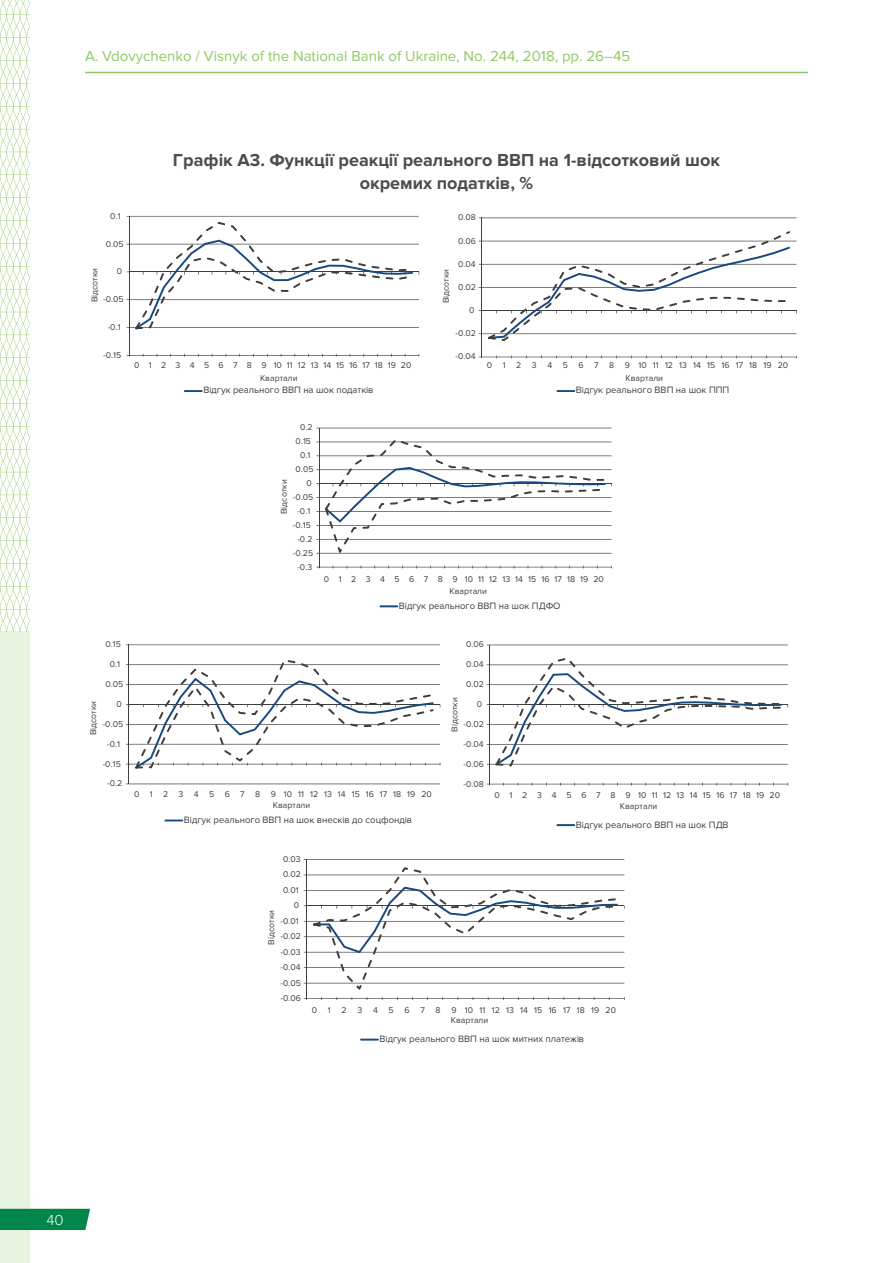
<style>
.page{position:relative;width:893px;height:1263px;background:#fff}
.page>*{position:absolute;margin:0;border:0;box-sizing:border-box;transform-origin:0 0}
.t1{font:700 18px/22.5px "Proxima Nova";color:#4b4c4d;text-align:center}
.t2{font:15px "Proxima Nova";color:#91ca64}
.t3{font:300 15px "Proxima Nova";color:#fff}
.t4{font:9.6px "Proxima Nova";color:#3e3e3f}
.t5{font:8.7px "Proxima Nova";color:#3e3e3f}
</style>
<div class="page">
<svg style="left:0;top:0;width:30px;height:631px"></svg>
<div style="left:0;top:631px;width:30px;height:632px;background:#e9f4e0"></div>
<div style="left:0;top:1209px;width:90px;height:21px;background:#00854a"></div>
<hr style="left:85px;top:72px;width:723px;height:1px;background:#91ca64">
<hr style="left:129px;top:355px;width:290px;height:1px;background:#3e3e3f">
<hr style="left:129px;top:327px;width:290px;height:1px;background:#3e3e3f">
<hr style="left:129px;top:299px;width:290px;height:1px;background:#3e3e3f">
<hr style="left:129px;top:244px;width:290px;height:1px;background:#3e3e3f">
<hr style="left:129px;top:216px;width:290px;height:1px;background:#3e3e3f">
<hr style="left:129px;top:216px;width:1px;height:139px;background:#3e3e3f">
<hr style="left:129px;top:272px;width:290px;height:1px;background:#3e3e3f">
<svg style="left:127px;top:216px;width:286px;height:113px"></svg>
<hr style="left:481px;top:357px;width:315px;height:1px;background:#3e3e3f">
<hr style="left:481px;top:333px;width:315px;height:1px;background:#3e3e3f">
<hr style="left:481px;top:287px;width:315px;height:1px;background:#3e3e3f">
<hr style="left:481px;top:264px;width:315px;height:1px;background:#3e3e3f">
<hr style="left:481px;top:241px;width:315px;height:1px;background:#3e3e3f">
<hr style="left:481px;top:218px;width:315px;height:1px;background:#3e3e3f">
<hr style="left:481px;top:218px;width:1px;height:139px;background:#3e3e3f">
<hr style="left:481px;top:310px;width:315px;height:1px;background:#3e3e3f">
<svg style="left:488px;top:231px;width:302px;height:110px"></svg>
<svg style="left:184px;top:390px;width:19px;height:2px"></svg>
<svg style="left:557px;top:390px;width:18px;height:2px"></svg>
<hr style="left:319px;top:567px;width:293px;height:1px;background:#3e3e3f">
<hr style="left:319px;top:553px;width:293px;height:1px;background:#3e3e3f">
<hr style="left:319px;top:539px;width:293px;height:1px;background:#3e3e3f">
<hr style="left:319px;top:525px;width:293px;height:1px;background:#3e3e3f">
<hr style="left:319px;top:511px;width:293px;height:1px;background:#3e3e3f">
<hr style="left:319px;top:497px;width:293px;height:1px;background:#3e3e3f">
<hr style="left:319px;top:469px;width:293px;height:1px;background:#3e3e3f">
<hr style="left:319px;top:455px;width:293px;height:1px;background:#3e3e3f">
<hr style="left:319px;top:442px;width:293px;height:1px;background:#3e3e3f">
<hr style="left:319px;top:428px;width:293px;height:1px;background:#3e3e3f">
<hr style="left:319px;top:428px;width:1px;height:139px;background:#3e3e3f">
<hr style="left:319px;top:483px;width:293px;height:1px;background:#3e3e3f">
<svg style="left:316px;top:440px;width:290px;height:114px"></svg>
<svg style="left:380px;top:605px;width:18px;height:2px"></svg>
<hr style="left:489px;top:784px;width:299px;height:1px;background:#3e3e3f">
<hr style="left:489px;top:764px;width:299px;height:1px;background:#3e3e3f">
<hr style="left:489px;top:744px;width:299px;height:1px;background:#3e3e3f">
<hr style="left:489px;top:724px;width:299px;height:1px;background:#3e3e3f">
<hr style="left:489px;top:684px;width:299px;height:1px;background:#3e3e3f">
<hr style="left:489px;top:664px;width:299px;height:1px;background:#3e3e3f">
<hr style="left:489px;top:645px;width:299px;height:1px;background:#3e3e3f">
<hr style="left:489px;top:645px;width:1px;height:139px;background:#3e3e3f">
<hr style="left:489px;top:704px;width:299px;height:1px;background:#3e3e3f">
<svg style="left:487px;top:658px;width:295px;height:108px"></svg>
<svg style="left:556px;top:824px;width:19px;height:2px"></svg>
<hr style="left:129px;top:784px;width:311px;height:1px;background:#3e3e3f">
<hr style="left:129px;top:764px;width:311px;height:1px;background:#3e3e3f">
<hr style="left:129px;top:744px;width:311px;height:1px;background:#3e3e3f">
<hr style="left:129px;top:724px;width:311px;height:1px;background:#3e3e3f">
<hr style="left:129px;top:684px;width:311px;height:1px;background:#3e3e3f">
<hr style="left:129px;top:664px;width:311px;height:1px;background:#3e3e3f">
<hr style="left:129px;top:644px;width:311px;height:1px;background:#3e3e3f">
<hr style="left:128px;top:645px;width:1px;height:139px;background:#3e3e3f">
<hr style="left:129px;top:704px;width:311px;height:1px;background:#3e3e3f">
<svg style="left:135px;top:660px;width:299px;height:109px"></svg>
<svg style="left:165px;top:819px;width:18px;height:2px"></svg>
<hr style="left:306px;top:998px;width:318px;height:1px;background:#3e3e3f">
<hr style="left:306px;top:983px;width:318px;height:1px;background:#3e3e3f">
<hr style="left:306px;top:967px;width:318px;height:1px;background:#3e3e3f">
<hr style="left:306px;top:952px;width:318px;height:1px;background:#3e3e3f">
<hr style="left:306px;top:936px;width:318px;height:1px;background:#3e3e3f">
<hr style="left:306px;top:921px;width:318px;height:1px;background:#3e3e3f">
<hr style="left:306px;top:890px;width:318px;height:1px;background:#3e3e3f">
<hr style="left:306px;top:874px;width:318px;height:1px;background:#3e3e3f">
<hr style="left:306px;top:859px;width:318px;height:1px;background:#3e3e3f">
<hr style="left:306px;top:859px;width:1px;height:139px;background:#3e3e3f">
<hr style="left:306px;top:905px;width:318px;height:1px;background:#3e3e3f">
<svg style="left:313px;top:867px;width:305px;height:123px"></svg>
<svg style="left:360px;top:1038px;width:19px;height:2px"></svg>
<h2 class="t2" style="left:85px;top:48px;width:547px">A. Vdovychenko / Visnyk of the National Bank of Ukraine, No. 244, 2018, pp. 26–45</h2>
<h1 class="t1" style="left:173px;top:149px;width:548px">Графік А3. Функції реакції реального ВВП на 1-відсотковий шок окремих податків, %</h1>
<p class="t5" style="left:110px;top:211px;width:12px">0.1</p>
<p class="t5" style="left:458px;top:212px;width:19px">0.08</p>
<p class="t5" style="left:106px;top:239px;width:19px">0.05</p>
<p class="t5" style="left:458px;top:236px;width:19px">0.06</p>
<p class="t5" style="left:117px;top:266px;width:7px">0</p>
<p class="t5" style="left:90px;top:302px;width:36px;rotate:-90deg">Відсотки</p>
<p class="t5" style="left:103px;top:294px;width:22px">-0.05</p>
<p class="t5" style="left:441px;top:303px;width:36px;rotate:-90deg">Відсотки</p>
<p class="t5" style="left:458px;top:259px;width:19px">0.04</p>
<p class="t5" style="left:458px;top:282px;width:19px">0.02</p>
<p class="t5" style="left:469px;top:305px;width:7px">0</p>
<p class="t5" style="left:108px;top:322px;width:14px">-0.1</p>
<p class="t5" style="left:455px;top:328px;width:22px">-0.02</p>
<p class="t5" style="left:103px;top:350px;width:20px">-0.15</p>
<p class="t5" style="left:455px;top:352px;width:22px">-0.04</p>
<p class="t5" style="left:134px;top:360px;width:279px">0 1 2 3 4 5 6 7 8 9 1011121314151617181920</p>
<p class="t5" style="left:487px;top:360px;width:303px">0 1 2 3 4 5 6 7 8 9 1011121314151617181920</p>
<p class="t4" style="left:203px;top:385px;width:172px">Відгук реального ВВП на шок податків</p>
<p class="t4" style="left:576px;top:385px;width:155px">Відгук реального ВВП на шок ППП</p>
<p class="t5" style="left:260px;top:373px;width:39px">Квартали</p>
<p class="t5" style="left:626px;top:373px;width:39px">Квартали</p>
<p class="t5" style="left:300px;top:423px;width:14px">0.2</p>
<p class="t5" style="left:296px;top:436px;width:17px">0.15</p>
<p class="t5" style="left:300px;top:450px;width:12px">0.1</p>
<p class="t5" style="left:296px;top:464px;width:19px">0.05</p>
<p class="t5" style="left:279px;top:514px;width:36px;rotate:-90deg">Відсотки</p>
<p class="t5" style="left:307px;top:478px;width:7px">0</p>
<p class="t5" style="left:293px;top:492px;width:22px">-0.05</p>
<p class="t5" style="left:297px;top:506px;width:14px">-0.1</p>
<p class="t5" style="left:293px;top:520px;width:20px">-0.15</p>
<p class="t5" style="left:297px;top:534px;width:17px">-0.2</p>
<p class="t5" style="left:293px;top:548px;width:22px">-0.25</p>
<p class="t5" style="left:297px;top:562px;width:16px">-0.3</p>
<p class="t5" style="left:324px;top:574px;width:282px">0 1 2 3 4 5 6 7 8 9 1011121314151617181920</p>
<p class="t4" style="left:399px;top:600px;width:163px">Відгук реального ВВП на шок ПДФО</p>
<p class="t5" style="left:449px;top:586px;width:39px">Квартали</p>
<p class="t5" style="left:105px;top:639px;width:17px">0.15</p>
<p class="t5" style="left:466px;top:639px;width:19px">0.06</p>
<p class="t5" style="left:110px;top:659px;width:12px">0.1</p>
<p class="t5" style="left:466px;top:659px;width:19px">0.04</p>
<p class="t5" style="left:105px;top:679px;width:19px">0.05</p>
<p class="t5" style="left:466px;top:679px;width:19px">0.02</p>
<p class="t5" style="left:116px;top:699px;width:7px">0</p>
<p class="t5" style="left:88px;top:735px;width:36px;rotate:-90deg">Відсотки</p>
<p class="t5" style="left:103px;top:719px;width:22px">-0.05</p>
<p class="t5" style="left:449px;top:732px;width:36px;rotate:-90deg">Відсотки</p>
<p class="t5" style="left:477px;top:699px;width:7px">0</p>
<p class="t5" style="left:463px;top:719px;width:22px">-0.02</p>
<p class="t5" style="left:107px;top:739px;width:14px">-0.1</p>
<p class="t5" style="left:463px;top:739px;width:22px">-0.04</p>
<p class="t5" style="left:103px;top:759px;width:20px">-0.15</p>
<p class="t5" style="left:463px;top:759px;width:22px">-0.06</p>
<p class="t5" style="left:107px;top:778px;width:17px">-0.2</p>
<p class="t5" style="left:463px;top:779px;width:22px">-0.08</p>
<p class="t5" style="left:134px;top:789px;width:299px">0 1 2 3 4 5 6 7 8 9 1011121314151617181920</p>
<p class="t4" style="left:184px;top:814px;width:230px">Відгук реального ВВП на шок внесків до соцфондів</p>
<p class="t5" style="left:273px;top:800px;width:39px">Квартали</p>
<p class="t5" style="left:494px;top:790px;width:287px">0 1 2 3 4 5 6 7 8 9 1011121314151617181920</p>
<p class="t4" style="left:576px;top:819px;width:154px">Відгук реального ВВП на шок ПДВ</p>
<p class="t5" style="left:620px;top:801px;width:39px">Квартали</p>
<p class="t5" style="left:283px;top:854px;width:19px">0.03</p>
<p class="t5" style="left:283px;top:869px;width:19px">0.02</p>
<p class="t5" style="left:283px;top:885px;width:17px">0.01</p>
<p class="t5" style="left:294px;top:900px;width:7px">0</p>
<p class="t5" style="left:266px;top:944px;width:36px;rotate:-90deg">Відсотки</p>
<p class="t5" style="left:280px;top:916px;width:20px">-0.01</p>
<p class="t5" style="left:280px;top:931px;width:22px">-0.02</p>
<p class="t5" style="left:280px;top:947px;width:22px">-0.03</p>
<p class="t5" style="left:280px;top:962px;width:22px">-0.04</p>
<p class="t5" style="left:280px;top:978px;width:22px">-0.05</p>
<p class="t5" style="left:280px;top:993px;width:22px">-0.06</p>
<p class="t5" style="left:312px;top:1005px;width:306px">0 1 2 3 4 5 6 7 8 9 1011121314151617181920</p>
<p class="t4" style="left:379px;top:1033px;width:206px">Відгук реального ВВП на шок митних платежів</p>
<p class="t5" style="left:451px;top:1015px;width:39px">Квартали</p>
<h2 class="t3" style="left:47px;top:1211px;width:19px">40</h2>
</div>
